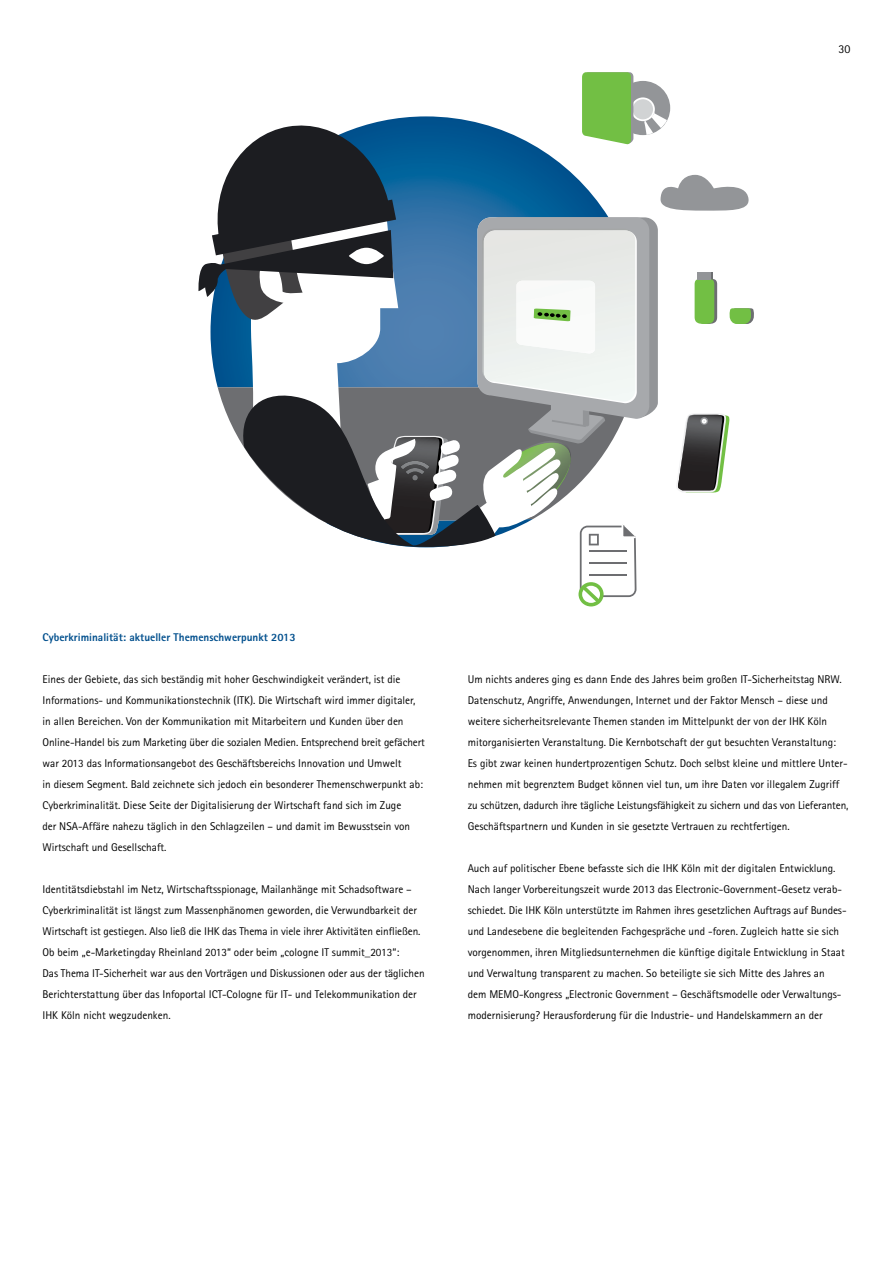
<style>
.page{position:relative;width:893px;height:1263px;background:#fff}
.page>*{position:absolute;margin:0;border:0;box-sizing:border-box;transform-origin:0 0}
.t1{font:12px "Agfa Rotis Sans Serif";color:#000}
.t2{font:11.25px/21px "Agfa Rotis Sans Serif";color:#000}
.t3{font:800 11.25px "Agfa Rotis Sans Serif";color:#004f8d}
</style>
<div class="page">
<svg style="left:198px;top:72px;width:556px;height:534px"></svg>
<p class="t1" style="left:838px;top:45px;width:13px">30</p>
<p class="t3" style="left:43px;top:633px;width:255px">Cyberkriminalität: aktueller Themenschwerpunkt 2013</p>
<p class="t2" style="left:43px;top:670px;width:384px">Eines der Gebiete, das sich beständig mit hoher Geschwindigkeit verändert, ist die Informations- und Kommunikationstechnik (ITK). Die Wirtschaft wird immer digitaler, in allen Bereichen. Von der Kommunikation mit Mitarbeitern und Kunden über den Online-Handel bis zum Marketing über die sozialen Medien. Entsprechend breit gefächert war 2013 das Informationsangebot des Geschäftsbereichs Innovation und Umwelt<br>in diesem Segment. Bald zeichnete sich jedoch ein besonderer Themenschwerpunkt ab:<br>Cyberkriminalität. Diese Seite der Digitalisierung der Wirtschaft fand sich im Zuge<br>der NSA-Affäre nahezu täglich in den Schlagzeilen – und damit im Bewusstsein von Wirtschaft und Gesellschaft.</p>
<p class="t2" style="left:43px;top:880px;width:384px">Identitätsdiebstahl im Netz, Wirtschaftsspionage, Mailanhänge mit Schadsoftware – Cyberkriminalität ist längst zum Massenphänomen geworden, die Verwundbarkeit der Wirtschaft ist gestiegen. Also ließ die IHK das Thema in viele ihrer Aktivitäten einfließen.<br>Ob beim „e-Marketingday Rheinland 2013“ oder beim „cologne IT summit_2013“:<br>Das Thema IT-Sicherheit war aus den Vorträgen und Diskussionen oder aus der täglichen Berichterstattung über das Infoportal ICT-Cologne für IT- und Telekommunikation der IHK Köln nicht wegzudenken.</p>
<p class="t2" style="left:468px;top:670px;width:382px">Um nichts anderes ging es dann Ende des Jahres beim großen IT-Sicherheitstag NRW.<br>Datenschutz, Angriffe, Anwendungen, Internet und der Faktor Mensch – diese und weitere sicherheitsrelevante Themen standen im Mittelpunkt der von der IHK Köln mitorganisierten Veranstaltung. Die Kernbotschaft der gut besuchten Veranstaltung:<br>Es gibt zwar keinen hundertprozentigen Schutz. Doch selbst kleine und mittlere Unter&shy;nehmen mit begrenztem Budget können viel tun, um ihre Daten vor illegalem Zugriff zu schützen, dadurch ihre tägliche Leistungsfähigkeit zu sichern und das von Lieferanten, Geschäftspartnern und Kunden in sie gesetzte Vertrauen zu rechtfertigen.</p>
<p class="t2" style="left:468px;top:859px;width:380px">Auch auf politischer Ebene befasste sich die IHK Köln mit der digitalen Entwicklung.<br>Nach langer Vorbereitungszeit wurde 2013 das Electronic-Government-Gesetz verab&shy;schiedet. Die IHK Köln unterstützte im Rahmen ihres gesetzlichen Auftrags auf Bundes&shy;und Landesebene die begleitenden Fachgespräche und -foren. Zugleich hatte sie sich vorgenommen, ihren Mitgliedsunternehmen die künftige digitale Entwicklung in Staat und Verwaltung transparent zu machen. So beteiligte sie sich Mitte des Jahres an<br>dem MEMO-Kongress „Electronic Government – Geschäftsmodelle oder Verwaltungs&shy;modernisierung? Herausforderung für die Industrie- und Handelskammern an der</p>
</div>
